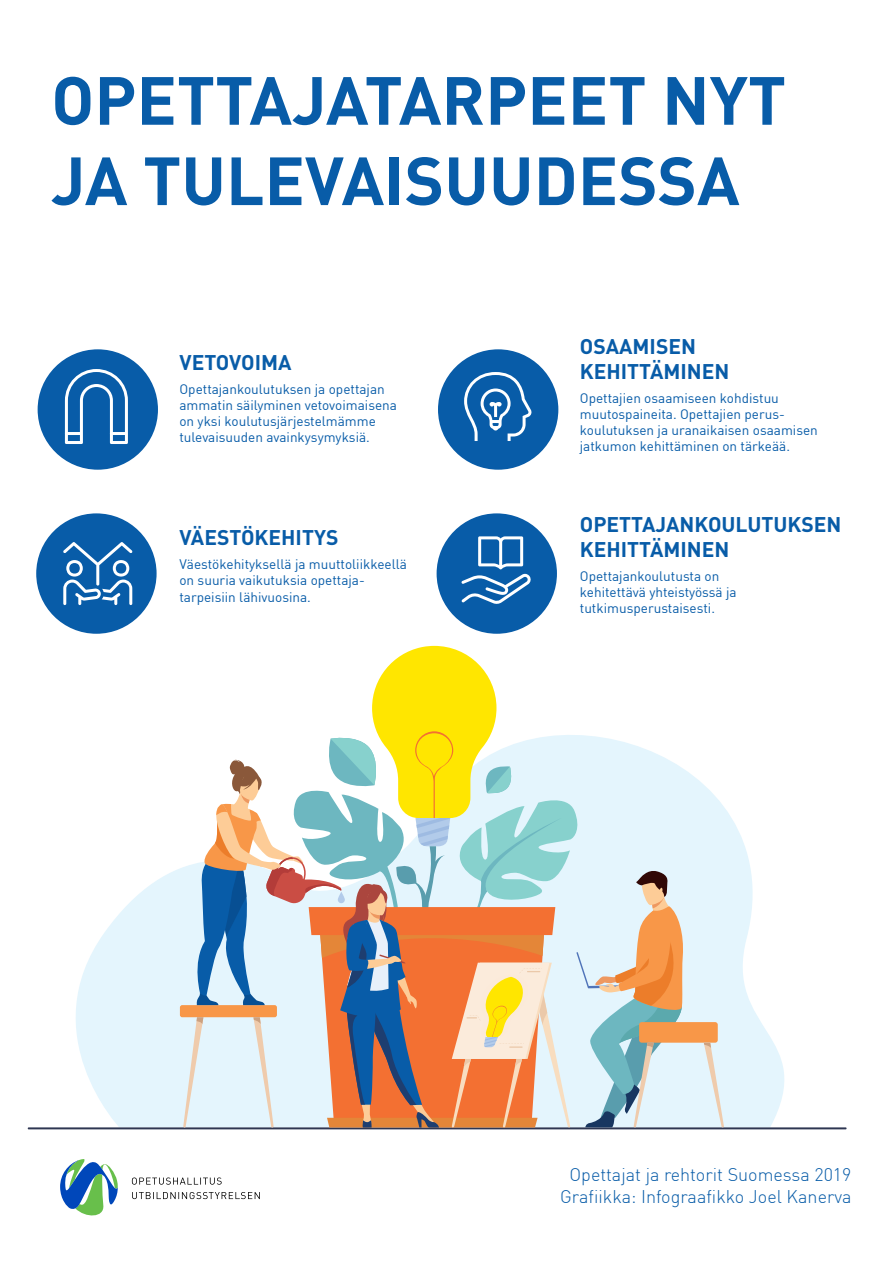
<style>
.page{position:relative;width:893px;height:1263px;background:#fff}
.page>*{position:absolute;margin:0;border:0;box-sizing:border-box;transform-origin:0 0}
.t1{font:700 66.9px/80.2px "DIN";color:#085ca8}
.t2{font:700 21px/25.2px "DIN";color:#085ca8}
.t3{font:300 18px/21.6px "DIN";color:#085ca8;text-align:center}
.t4{font:13.5px/16.2px "DIN";color:#085ca8}
</style>
<div class="page">
<svg style="left:76px;top:773px;width:708px;height:354px;fill:#e4f5fd"></svg>
<hr style="left:28px;top:1127px;width:818px;height:2px;background:#2e3652">
<div style="left:180px;top:1005px;width:97px;height:12px;background:#f89748;border-radius:2px"></div>
<div style="left:639px;top:1022px;width:79px;height:21px;background:#f89748;border-radius:3px"></div>
<svg style="left:704px;top:1043px;width:20px;height:84px;background:#e5ebea"></svg>
<svg style="left:183px;top:646px;width:506px;height:482px"></svg>
<div style="left:38px;top:349px;width:120px;height:121px;background:#085ca8;border-radius:50%"></div>
<div style="left:36px;top:513px;width:121px;height:121px;background:#085ca8;border-radius:50%"></div>
<div style="left:438px;top:349px;width:120px;height:121px;background:#085ca8;border-radius:50%"></div>
<div style="left:437px;top:513px;width:120px;height:121px;background:#085ca8;border-radius:50%"></div>
<svg style="left:65px;top:369px;width:63px;height:75px"></svg>
<svg style="left:63px;top:542px;width:69px;height:63px"></svg>
<svg style="left:464px;top:372px;width:68px;height:69px"></svg>
<svg style="left:461px;top:536px;width:70px;height:68px"></svg>
<svg style="left:132px;top:1192px;width:128px;height:7px"></svg>
<svg style="left:132px;top:1177px;width:90px;height:8px"></svg>
<svg style="left:60px;top:1159px;width:58px;height:57px"></svg>
<p class="t1" style="left:51px;top:58px;width:736px">OPETTAJATARPEET NYT<br>JA TULEVAISUUDESSA</p>
<p class="t2" style="left:179px;top:349px;width:114px">VETOVOIMA</p>
<p class="t4" style="left:179px;top:380px;width:219px">Opettajankoulutuksen ja opettajan ammatin säilyminen vetovoimaisena on yksi koulutusjärjestelmämme tulevaisuuden avainkysymyksiä.</p>
<p class="t2" style="left:179px;top:524px;width:160px">VÄESTÖKEHITYS</p>
<p class="t4" style="left:179px;top:556px;width:229px">Väestökehityksellä ja muuttoliikkeellä on suuria vaikutuksia opettaja&shy;tarpeisiin lähivuosina.</p>
<p class="t2" style="left:580px;top:333px;width:151px">OSAAMISEN<br>KEHITTÄMINEN</p>
<p class="t4" style="left:580px;top:389px;width:240px">Opettajien osaamiseen kohdistuu muutospaineita. Opettajien perus&shy;koulutuksen ja uranaikaisen osaamisen jatkumon kehittäminen on tärkeää.</p>
<p class="t2" style="left:580px;top:510px;width:263px">OPETTAJANKOULUTUKSEN<br>KEHITTÄMINEN</p>
<p class="t4" style="left:580px;top:567px;width:158px">Opettajankoulutusta on kehitettävä yhteistyössä ja tutkimusperustaisesti.</p>
<p class="t3" style="left:560px;top:1164px;width:293px">Opettajat ja rehtorit Suomessa 2019<br>Grafiikka: Infograafikko Joel Kanerva</p>
</div>
